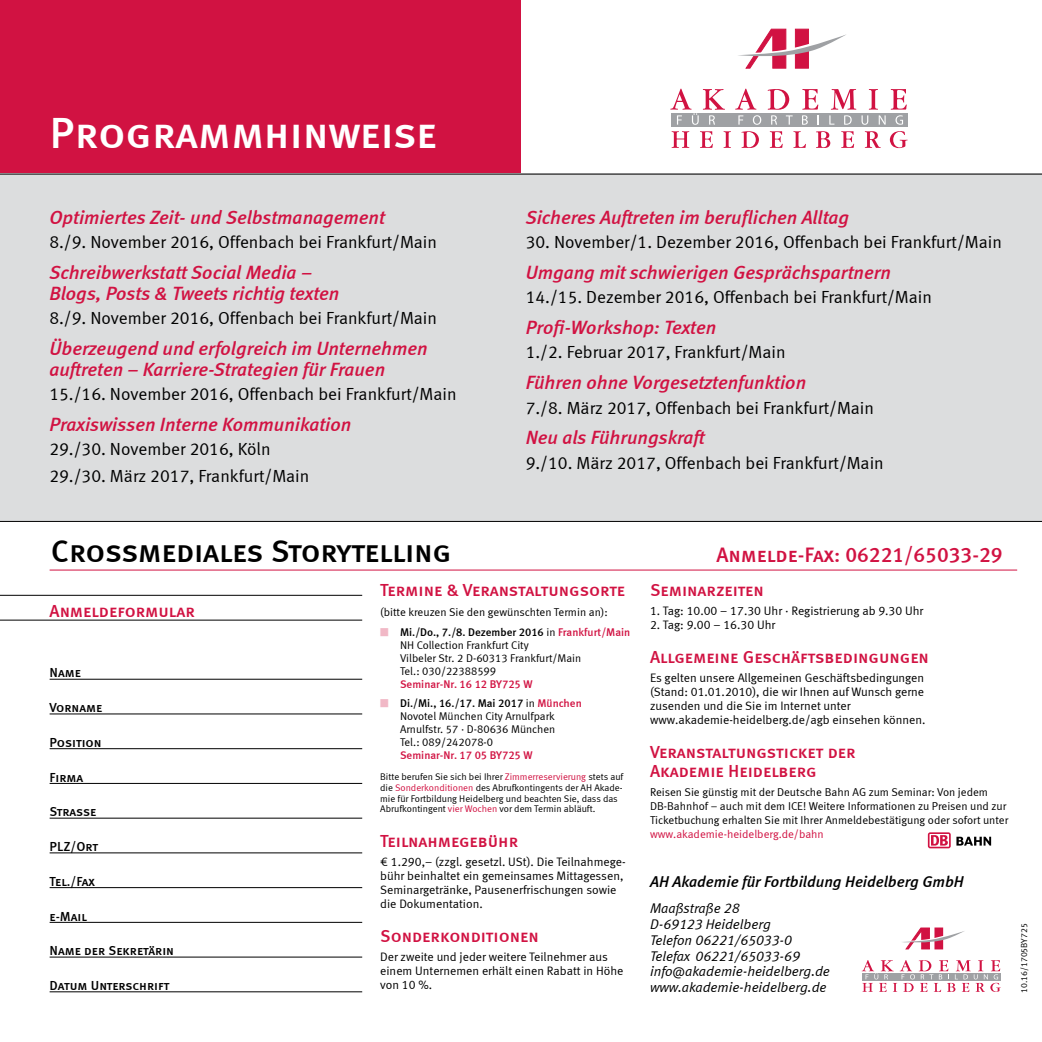
<style>
.page{position:relative;width:1042px;height:1042px;background:#fff}
.page>*{position:absolute;margin:0;border:0;box-sizing:border-box;transform-origin:0 0}
.t1{font:43.75px "Meta Medium LF Caps";letter-spacing:-.005em;color:#fff}
.t2{font:31.5px "Meta Medium LF Caps";letter-spacing:-.01em;color:#000}
.t3{font:21px "Meta Medium LF Caps";color:#d11242}
.t4{font:italic 19.25px/21px "Meta Medium LF";color:#d11242}
.t5{font:17.5px/26.6px "Meta Normal LF";color:#000}
.t6{font:17.5px/19.2px "Meta Medium LF Caps";color:#d11242}
.t7{font:italic 15.75px "Meta Medium LF";color:#000}
.t8{font:italic 14px/15.8px "Meta Normal LF";color:#000}
.t9{font:13.12px "Meta Medium LF Caps";color:#000}
.t10{font:12.25px/14px "Meta Normal LF";color:#000}
.t11{font:11.38px/14px "Meta Normal LF";color:#000}
.t12{font:11.38px "Meta Normal LF";color:#d11242}
.t13{font:11.2px/13px "Meta Normal LF";color:#000}
.t14{font:11.2px "Meta Medium LF";color:#000}
.t15{font:11.2px "Meta Medium LF";color:#d11242}
.t16{font:9.62px/10.8px "Meta Normal LF";color:#000}
.t17{font:8.75px "Meta Normal LF";color:#000}
.s1{color:#f1b8c6}
.s2{font-family:"Meta Normal LF"}
.s3{color:#d11242}
</style>
<div class="page">
<div style="left:0;top:0;width:521px;height:174px;background:#d11242"></div>
<div style="left:0;top:174px;width:1042px;height:347px;background:#dcddde"></div>
<svg style="left:738px;top:29px;width:108px;height:39px"></svg>
<svg style="left:671px;top:131px;width:18px;height:17px"></svg>
<svg style="left:700px;top:131px;width:13px;height:17px"></svg>
<svg style="left:723px;top:131px;width:8px;height:17px"></svg>
<svg style="left:741px;top:131px;width:18px;height:17px"></svg>
<svg style="left:770px;top:131px;width:13px;height:17px"></svg>
<svg style="left:793px;top:131px;width:13px;height:17px"></svg>
<svg style="left:816px;top:131px;width:14px;height:17px"></svg>
<svg style="left:841px;top:131px;width:13px;height:17px"></svg>
<svg style="left:865px;top:131px;width:16px;height:17px"></svg>
<svg style="left:890px;top:131px;width:17px;height:17px"></svg>
<div style="left:672px;top:113px;width:236px;height:14px;background:#9fa1a4"></div>
<svg style="left:670px;top:89px;width:55px;height:36px"></svg>
<svg style="left:735px;top:89px;width:26px;height:36px"></svg>
<svg style="left:767px;top:89px;width:25px;height:36px"></svg>
<svg style="left:802px;top:89px;width:17px;height:36px"></svg>
<svg style="left:829px;top:89px;width:56px;height:36px"></svg>
<svg style="left:891px;top:89px;width:16px;height:36px"></svg>
<hr style="left:0;top:521px;width:1042px;height:1px;background:#000">
<hr style="left:0;top:174px;width:1042px;height:1px;background:#000">
<hr style="left:50px;top:569px;width:967px;height:1px;background:#d11242">
<hr style="left:0;top:595px;width:362px;height:1px;background:#000">
<hr style="left:0;top:620px;width:362px;height:1px;background:#000">
<hr style="left:50px;top:679px;width:312px;height:1px;background:#000">
<hr style="left:50px;top:713px;width:312px;height:1px;background:#000">
<hr style="left:50px;top:748px;width:312px;height:1px;background:#000">
<hr style="left:50px;top:783px;width:312px;height:1px;background:#000">
<hr style="left:50px;top:818px;width:312px;height:1px;background:#000">
<hr style="left:50px;top:852px;width:312px;height:1px;background:#000">
<hr style="left:50px;top:887px;width:312px;height:1px;background:#000">
<hr style="left:50px;top:922px;width:312px;height:1px;background:#000">
<hr style="left:50px;top:956px;width:312px;height:1px;background:#000">
<hr style="left:50px;top:991px;width:312px;height:1px;background:#000">
<svg style="left:902px;top:928px;width:62px;height:21px"></svg>
<svg style="left:861px;top:960px;width:140px;height:32px"></svg>
<div style="left:928px;top:832px;width:22px;height:16px;background:#d11242;border-radius:2px"></div>
<svg style="left:929px;top:834px;width:20px;height:13px"></svg>
<svg style="left:931px;top:835px;width:17px;height:10px"></svg>
<svg style="left:956px;top:837px;width:35px;height:8px"></svg>
<h1 class="t1" style="left:50px;top:107px;width:389px">Programmhinweise</h1>
<h3 class="t4" style="left:49px;top:206px;width:337px">Optimiertes Zeit- und Selbstmanagement</h3>
<h3 class="t5" style="left:49px;top:228px;width:389px">8./9. November 2016, Offenbach bei Frankfurt/Main</h3>
<h3 class="t4" style="left:49px;top:261px;width:291px">Schreibwerkstatt Social Media –<br>Blogs, Posts &amp; Tweets richtig texten</h3>
<h3 class="t5" style="left:49px;top:304px;width:389px">8./9. November 2016, Offenbach bei Frankfurt/Main</h3>
<h3 class="t4" style="left:49px;top:337px;width:380px">Überzeugend und erfolgreich im Unternehmen auftreten – Karriere-Strategien für Frauen</h3>
<h3 class="t5" style="left:49px;top:380px;width:409px">15./16. November 2016, Offenbach bei Frankfurt/Main</h3>
<h3 class="t4" style="left:49px;top:413px;width:303px">Praxiswissen Interne Kommunikation</h3>
<h3 class="t5" style="left:49px;top:436px;width:261px">29./30. November 2016, Köln<br>29./30. März 2017, Frankfurt/Main</h3>
<h3 class="t4" style="left:526px;top:206px;width:325px">Sicheres Auftreten im beruflichen Alltag</h3>
<h3 class="t5" style="left:526px;top:228px;width:478px">30. November/1. Dezember 2016, Offenbach bei Frankfurt/Main</h3>
<h3 class="t4" style="left:526px;top:261px;width:367px">Umgang mit schwierigen Gesprächspartnern</h3>
<h3 class="t5" style="left:526px;top:284px;width:408px">14./15. Dezember 2016, Offenbach bei Frankfurt/Main</h3>
<h3 class="t4" style="left:526px;top:317px;width:192px">Profi-Workshop: Texten</h3>
<h3 class="t5" style="left:526px;top:339px;width:261px">1./2. Februar 2017, Frankfurt/Main</h3>
<h3 class="t4" style="left:526px;top:372px;width:282px">Führen ohne Vorgesetztenfunktion</h3>
<h3 class="t5" style="left:526px;top:394px;width:350px">7./8. März 2017, Offenbach bei Frankfurt/Main</h3>
<h3 class="t4" style="left:526px;top:427px;width:180px">Neu als Führungskraft</h3>
<h3 class="t5" style="left:526px;top:449px;width:360px">9./10. März 2017, Offenbach bei Frankfurt/Main</h3>
<h2 class="t2" style="left:51px;top:532px;width:402px">Crossmediales Storytelling</h2>
<h3 class="t6" style="left:50px;top:601px;width:147px">Anmeldeformular</h3>
<p class="t9" style="left:50px;top:665px;width:33px">Name</p>
<p class="t9" style="left:50px;top:700px;width:54px">Vorname</p>
<p class="t9" style="left:50px;top:735px;width:54px">Position</p>
<p class="t9" style="left:50px;top:769px;width:35px">Firma</p>
<p class="t9" style="left:50px;top:804px;width:48px">Strasse</p>
<p class="t9" style="left:50px;top:839px;width:50px">PLZ/Ort</p>
<p class="t9" style="left:50px;top:873px;width:47px">Tel./Fax</p>
<p class="t9" style="left:50px;top:908px;width:39px">e-Mail</p>
<p class="t9" style="left:50px;top:943px;width:126px">Name der Sekretärin</p>
<p class="t9" style="left:50px;top:978px;width:121px">Datum Unterschrift</p>
<h3 class="t6" style="left:380px;top:580px;width:246px">Termine &amp; Veranstaltungsorte</h3>
<p class="t11" style="left:380px;top:604px;width:229px">(bitte kreuzen Sie den gewünschten Termin an):</p>
<p class="t14" style="left:380px;top:626px;width:252px"><span class="s1">■</span> Mi./Do., 7./8. Dezember 2016 <span class="s2">in</span> <span class="s3">Frankfurt/Main</span></p>
<p class="t13" style="left:400px;top:638px;width:183px">NH Collection Frankfurt City<br>Vilbeler Str. 2 D-60313 Frankfurt/Main<br>Tel.: 030/22388599</p>
<p class="t15" style="left:400px;top:677px;width:134px">Seminar-Nr. 16 12 BY725 W</p>
<p class="t14" style="left:380px;top:697px;width:203px"><span class="s1">■</span> Di./Mi., 16./17. Mai 2017 <span class="s2">in</span> <span class="s3">München</span></p>
<p class="t13" style="left:400px;top:710px;width:157px;text-align:justify">Novotel München City Arnulfpark Arnulfstr. 57 · D-80636 München Tel.: 089/242078-0</p>
<p class="t15" style="left:400px;top:749px;width:134px">Seminar-Nr. 17 05 BY725 W</p>
<p class="t16" style="left:380px;top:771px;width:245px">Bitte berufen Sie sich bei Ihrer <span class="s3">Zimmerreservierung</span> stets auf die <span class="s3">Sonderkonditionen</span> des Abrufkontingents der AH Akade&shy;mie für Fortbildung Heidelberg und beachten Sie, dass das Abrufkontingent <span class="s3">vier Wochen</span> vor dem Termin abläuft.</p>
<h3 class="t6" style="left:380px;top:831px;width:139px">Teilnahmegebühr</h3>
<p class="t10" style="left:380px;top:854px;width:247px">€ 1.290,– (zzgl. gesetzl. USt). Die Teilnahmege&shy;bühr beinhaltet ein gemeinsames Mittagessen, Seminargetränke, Pausenerfrischungen sowie die Dokumentation.</p>
<h3 class="t6" style="left:380px;top:926px;width:160px">Sonderkonditionen</h3>
<p class="t10" style="left:380px;top:949px;width:245px">Der zweite und jeder weitere Teilnehmer aus einem Unternemen erhält einen Rabatt in Höhe von 10 %.</p>
<h3 class="t3" style="left:716px;top:542px;width:288px">Anmelde-Fax: 06221/65033-29</h3>
<h3 class="t6" style="left:650px;top:580px;width:115px">Seminarzeiten</h3>
<p class="t10" style="left:650px;top:603px;width:275px">1. Tag: 10.00 − 17.30 Uhr · Registrierung ab 9.30 Uhr</p>
<p class="t10" style="left:650px;top:617px;width:127px">2. Tag: 9.00 − 16.30 Uhr</p>
<h3 class="t6" style="left:650px;top:647px;width:280px">Allgemeine Geschäftsbedingungen</h3>
<p class="t10" style="left:650px;top:670px;width:277px">Es gelten unsere Allgemeinen Geschäftsbedingungen (Stand: 01.01.2010), die wir Ihnen auf Wunsch gerne zusenden und die Sie im Internet unter www.akademie-heidelberg.de/agb einsehen können.</p>
<h3 class="t6" style="left:650px;top:742px;width:207px">Veranstaltungsticket der<br>Akademie Heidelberg</h3>
<p class="t11" style="left:650px;top:785px;width:360px">Reisen Sie günstig mit der Deutsche Bahn AG zum Seminar: Von jedem<br>DB-Bahnhof − auch mit dem ICE! Weitere Informationen zu Preisen und zur<br>Ticketbuchung erhalten Sie mit Ihrer Anmeldebestätigung oder sofort unter</p>
<p class="t12" style="left:650px;top:828px;width:175px">www.akademie-heidelberg.de/bahn</p>
<p class="t7" style="left:650px;top:872px;width:315px">AH Akademie für Fortbildung Heidelberg GmbH</p>
<p class="t8" style="left:650px;top:900px;width:181px">Maaßstraße 28<br>D-69123 Heidelberg<br>Telefon 06221/65033-0<br>Telefax 06221/65033-69 info@akademie-heidelberg.de www.akademie-heidelberg.de</p>
<p class="t17" style="left:1019px;top:993px;width:71px;rotate:-90deg">10.16/1705BY725</p>
</div>
